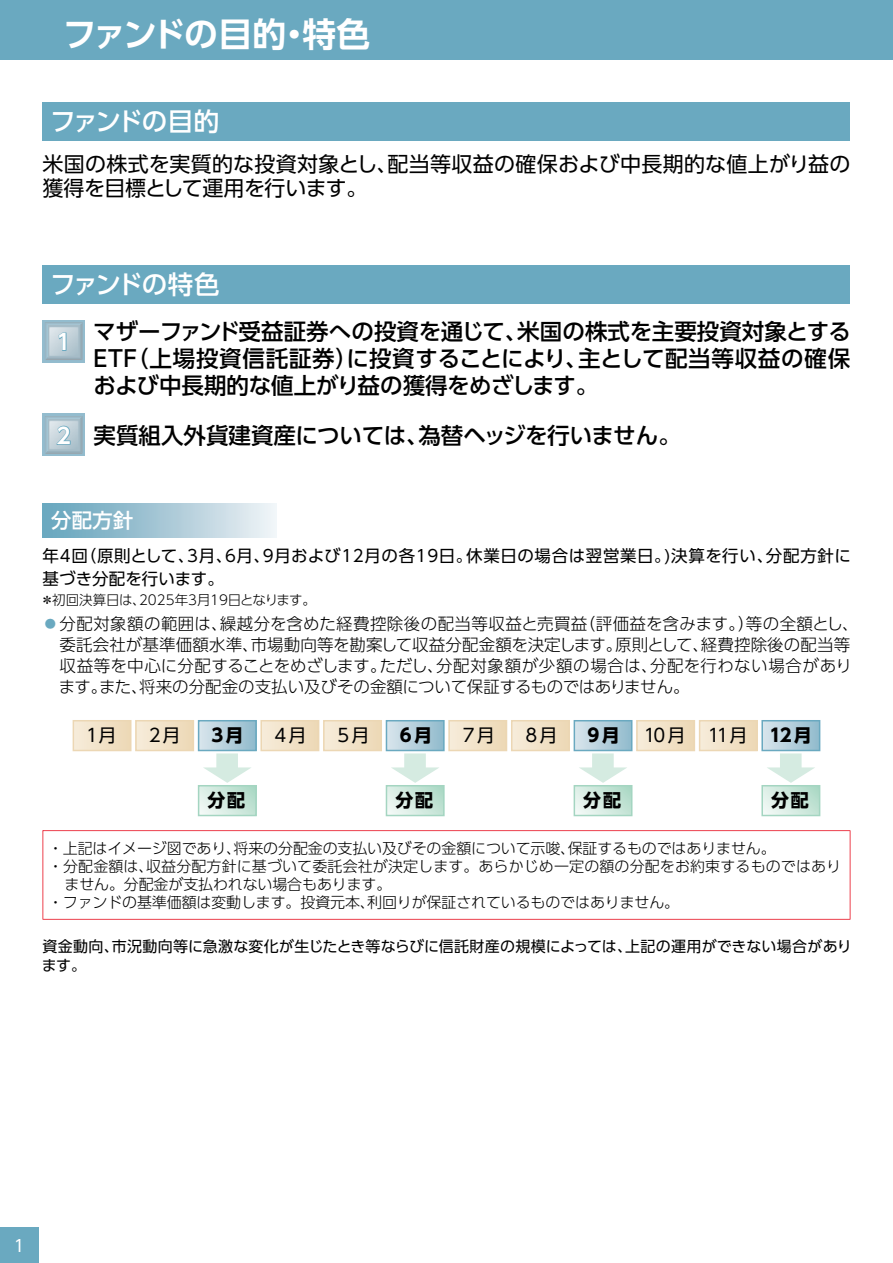
<style>
.page{position:relative;width:893px;height:1263px;background:#fff}
.page>*{position:absolute;margin:0;border:0;box-sizing:border-box;transform-origin:0 0}
.t1{font:700 33.75px "UD Shin Go Pro De";letter-spacing:-.04em;color:#fff}
.t2{font:500 25.5px "UD Shin Go Pro";letter-spacing:-.07em;color:#fff}
.t3{font:500 22.5px/27px "UD Shin Go Pro";letter-spacing:-.005em;color:#000;text-align:justify}
.t4{font:700 21.6px "UD Shin Go Pro De";color:#fff}
.t5{font:21px/24px "UD Shin Go Pro";letter-spacing:.01em;color:#000}
.t6{font:500 20.25px "UD Shin Go Pro";color:#fff}
.t7{font:18px "UD Shin Go Pro";letter-spacing:.11em;color:#000}
.t8{font:700 18px "UD Shin Go Pro";letter-spacing:.1em;color:#000}
.t9{font:300 16.5px/21px "UD Shin Go Pro";letter-spacing:.005em;color:#000}
.t10{font:16.5px/22.5px "UD Shin Go Pro";letter-spacing:.03em;color:#000}
.t11{font:16.5px "UD Shin Go Pro";color:#fff}
.t12{font:300 15px "UD Shin Go Pro";letter-spacing:-.01em;color:#000}
.t13{font:15px/19.5px "UD Shin Go Pro";letter-spacing:.02em;color:#000}
.t14{font:300 15px "UD Shin Go Pro";letter-spacing:.01em;color:#000}
.t15{font:300 13.5px "UD Shin Go Pro";letter-spacing:-.005em;color:#000}
.s1{color:#6aa9c0}
.s2{font-weight:700}
</style>
<div class="page">
<div style="left:43px;top:102px;width:807px;height:38px;background:#6aa9c0"></div>
<div style="left:43px;top:265px;width:807px;height:38px;background:#6aa9c0"></div>
<div style="left:43px;top:320px;width:42px;height:43px;background:#93bcce"></div>
<svg style="left:45px;top:322px;width:38px;height:38px"></svg>
<div style="left:43px;top:414px;width:42px;height:42px;background:#93bcce"></div>
<svg style="left:45px;top:416px;width:38px;height:38px"></svg>
<div style="left:43px;top:503px;width:233px;height:34px;background:linear-gradient(to right,#61a1ba,#eef1f5)"></div>
<svg style="left:43px;top:830px;width:807px;height:90px"></svg>
<svg style="left:76px;top:723px;width:52px;height:25px"></svg>
<div style="left:73px;top:720px;width:58px;height:31px;border:2px solid #ecd7b4"></div>
<div style="left:136px;top:721px;width:57px;height:29px;background:linear-gradient(to right,#f7ecdb,#edd8b5)"></div>
<div style="left:135px;top:720px;width:59px;height:31px;border:2px solid #ecd7b4"></div>
<div style="left:199px;top:721px;width:57px;height:29px;background:linear-gradient(to right,#d9e5ec,#91bbcc)"></div>
<div style="left:198px;top:720px;width:59px;height:31px;border:2px solid #6aa9c0"></div>
<div style="left:261px;top:721px;width:58px;height:29px;background:linear-gradient(to right,#f7ecdb,#edd8b6)"></div>
<div style="left:260px;top:720px;width:59px;height:31px;border:2px solid #ecd7b4"></div>
<div style="left:324px;top:721px;width:57px;height:29px;background:linear-gradient(to right,#f7ecda,#edd8b5)"></div>
<div style="left:323px;top:720px;width:59px;height:31px;border:2px solid #ecd7b4"></div>
<svg style="left:389px;top:723px;width:53px;height:25px"></svg>
<div style="left:386px;top:720px;width:59px;height:31px;border:2px solid #6aa9c0"></div>
<div style="left:449px;top:721px;width:57px;height:29px;background:linear-gradient(to right,#f7ecdb,#edd8b6)"></div>
<div style="left:448px;top:720px;width:59px;height:31px;border:2px solid #ecd7b4"></div>
<div style="left:512px;top:721px;width:57px;height:29px;background:linear-gradient(to right,#f7ecda,#edd8b5)"></div>
<div style="left:511px;top:720px;width:59px;height:31px;border:2px solid #ecd7b4"></div>
<svg style="left:577px;top:723px;width:52px;height:25px"></svg>
<div style="left:574px;top:720px;width:58px;height:31px;border:2px solid #6aa9c0"></div>
<div style="left:637px;top:721px;width:57px;height:29px;background:linear-gradient(to right,#f7ecdb,#edd8b5)"></div>
<div style="left:636px;top:720px;width:59px;height:31px;border:2px solid #ecd7b4"></div>
<div style="left:700px;top:721px;width:57px;height:29px;background:linear-gradient(to right,#f7ecda,#edd8b5)"></div>
<div style="left:699px;top:720px;width:59px;height:31px;border:2px solid #ecd7b4"></div>
<div style="left:762px;top:721px;width:58px;height:29px;background:linear-gradient(to right,#dae6ec,#92bbcd)"></div>
<div style="left:761px;top:720px;width:59px;height:31px;border:2px solid #6aa9c0"></div>
<div style="left:762px;top:786px;width:58px;height:29px;background:linear-gradient(to right,#ebf5f1,#b6ddcc)"></div>
<div style="left:761px;top:785px;width:59px;height:31px;border:2px solid #a4d5c1"></div>
<svg style="left:767px;top:753px;width:48px;height:30px"></svg>
<svg style="left:577px;top:788px;width:52px;height:25px"></svg>
<div style="left:574px;top:785px;width:58px;height:31px;border:2px solid #a4d5c1"></div>
<svg style="left:579px;top:753px;width:48px;height:30px"></svg>
<svg style="left:389px;top:788px;width:53px;height:25px"></svg>
<div style="left:386px;top:785px;width:59px;height:31px;border:2px solid #a4d5c1"></div>
<svg style="left:391px;top:753px;width:48px;height:30px"></svg>
<div style="left:199px;top:786px;width:57px;height:29px;background:linear-gradient(to right,#ebf5f0,#b5ddcb)"></div>
<div style="left:198px;top:785px;width:59px;height:31px;border:2px solid #a4d5c1"></div>
<svg style="left:203px;top:753px;width:48px;height:30px"></svg>
<div style="left:0;top:1228px;width:38px;height:35px;background:#6aa9c0"></div>
<div style="left:0;top:0;width:893px;height:60px;background:#6aa9c0"></div>
<h1 class="t1" style="left:63px;top:6px;width:309px">ファンドの目的・特色</h1>
<h2 class="t2" style="left:50px;top:101px;width:171px">ファンドの目的</h2>
<p class="t5" style="left:43px;top:151px;width:809px">米国の株式を実質的な投資対象とし、配当等収益の確保および中長期的な値上がり益の獲得を目標として運用を行います。</p>
<h2 class="t2" style="left:50px;top:263px;width:171px">ファンドの特色</h2>
<h3 class="t3" style="left:93px;top:317px;width:759px">マザーファンド受益証券への投資を通じて、米国の株式を主要投資対象とするETF（上場投資信託証券）に投資することにより、主として配当等収益の確保および中長期的な値上がり益の獲得をめざします。</h3>
<h3 class="t3" style="left:94px;top:421px;width:589px">実質組入外貨建資産については、為替ヘッジを行いません。</h3>
<h3 class="t4" style="left:57px;top:324px;width:16px">1</h3>
<h3 class="t4" style="left:57px;top:418px;width:16px">2</h3>
<p class="t6" style="left:51px;top:504px;width:84px">分配方針</p>
<p class="t10" style="left:43px;top:544px;width:810px">年4回（原則として、3月、6月、9月および12月の各19日。休業日の場合は翌営業日。)決算を行い、分配方針に基づき分配を行います。</p>
<p class="t15" style="left:41px;top:589px;width:277px">＊初回決算日は、2025年3月19日となります。</p>
<p class="t9" style="left:59px;top:612px;width:801px;text-indent:-17px"><span class="s1">·</span>分配対象額の範囲は、繰越分を含めた経費控除後の配当等収益と売買益（評価益を含みます。）等の全額とし、委託会社が基準価額水準、市場動向等を勘案して収益分配金額を決定します。原則として、経費控除後の配当等収益等を中心に分配することをめざします。ただし、分配対象額が少額の場合は、分配を行わない場合があります。また、将来の分配金の支払い及びその金額について保証するものではありません。</p>
<p class="t7" style="left:86px;top:721px;width:32px">1月</p>
<p class="t7" style="left:149px;top:721px;width:33px">2月</p>
<p class="t8" style="left:211px;top:721px;width:34px">3月</p>
<p class="t7" style="left:274px;top:721px;width:33px">4月</p>
<p class="t7" style="left:337px;top:721px;width:33px">5月</p>
<p class="t8" style="left:400px;top:721px;width:34px">6月</p>
<p class="t7" style="left:463px;top:721px;width:33px">7月</p>
<p class="t7" style="left:525px;top:721px;width:33px">8月</p>
<p class="t8" style="left:588px;top:721px;width:34px">9月</p>
<p class="t7" style="left:644px;top:721px;width:169px">10月 11月 <span class="s2">12月</span></p>
<p class="t8" style="left:207px;top:786px;width:39px">分配</p>
<p class="t8" style="left:395px;top:786px;width:39px">分配</p>
<p class="t8" style="left:583px;top:786px;width:39px">分配</p>
<p class="t8" style="left:771px;top:786px;width:39px">分配</p>
<p class="t12" style="left:48px;top:836px;width:729px">・上記はイメージ図であり、将来の分配金の支払い及びその金額について示唆、保証するものではありません。</p>
<p class="t14" style="left:48px;top:854px;width:795px">・分配金額は、収益分配方針に基づいて委託会社が決定します。あらかじめ一定の額の分配をお約束するものではあり</p>
<p class="t12" style="left:65px;top:872px;width:328px">ません。分配金が支払われない場合もあります。</p>
<p class="t12" style="left:48px;top:890px;width:633px">・ファンドの基準価額は変動します。投資元本、利回りが保証されているものではありません。</p>
<p class="t13" style="left:42px;top:936px;width:811px">資金動向、市況動向等に急激な変化が生じたとき等ならびに信託財産の規模によっては、上記の運用ができない場合があります。</p>
<p class="t11" style="left:14px;top:1232px;width:12px">1</p>
</div>
